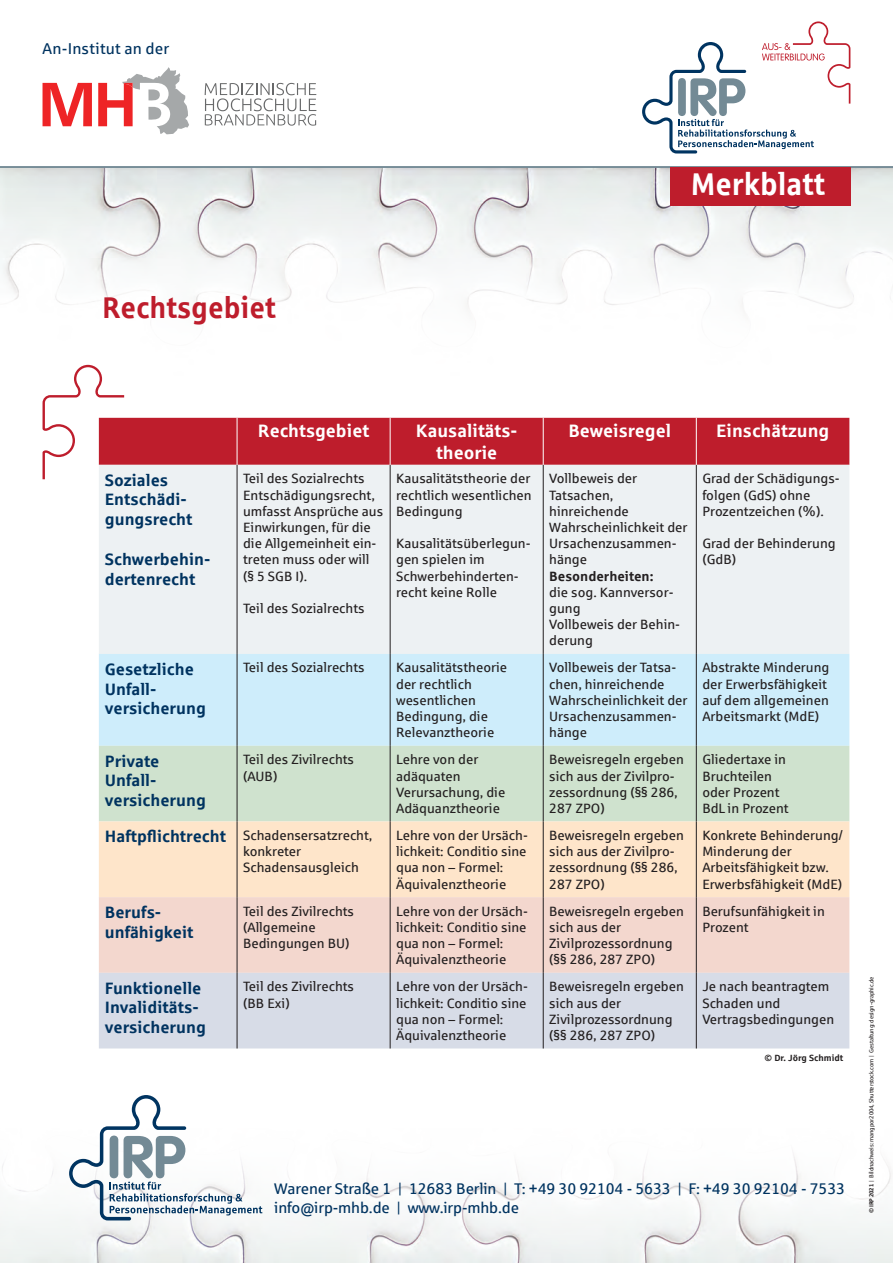
<style>
.page{position:relative;width:893px;height:1263px;background:#fff}
.page>*{position:absolute;margin:0;border:0;box-sizing:border-box;transform-origin:0 0}
.t1{font:700 31.5px "Sparkasse Rg";color:#fff;scale:.94 1}
.t2{font:700 30px "Sparkasse Rg";color:#be1d2c;scale:.94 1}
.t3{font:700 18px/21.6px "Sparkasse Rg";color:#fff;text-align:center}
.t4{font:700 16.5px/19.8px "Sparkasse Rg";color:#003360}
.t5{font:15.75px "Sparkasse Rg";letter-spacing:.01em;color:#003360}
.t6{font:15.45px/19.5px "Sparkasse Rg";letter-spacing:-.01em;color:#003360}
.t7{font:13.5px/16.2px "Sparkasse Rg";color:#231f20}
.t8{font:700 13.5px "Sparkasse Rg";color:#231f20}
.t9{font:700 9px "Sparkasse Rg";color:#231f20}
.t10{font:6px "Sparkasse Rg";letter-spacing:-.03em;color:#231f20}
.s1{font-weight:700;font-size:16.5px;color:#003360}
.s2{font-weight:700}
</style>
<div class="page">
<img style="left:0;top:168px;width:893px;height:273px">
<svg style="left:642px;top:21px;width:208px;height:132px"></svg>
<img style="left:0;top:1001px;width:893px;height:262px">
<svg style="left:69px;top:1095px;width:193px;height:125px"></svg>
<div style="left:99px;top:479px;width:750px;height:175px;background:#edf1f3"></div>
<div style="left:99px;top:654px;width:750px;height:92px;background:#ceedfb"></div>
<div style="left:99px;top:746px;width:750px;height:75px;background:#cfe2ce"></div>
<div style="left:99px;top:821px;width:750px;height:76px;background:#fee5ca"></div>
<div style="left:99px;top:897px;width:750px;height:76px;background:#f3d7ce"></div>
<div style="left:99px;top:973px;width:750px;height:75px;background:#d7dce7"></div>
<hr style="left:237px;top:465px;width:1px;height:189px;background:#231f20">
<hr style="left:390px;top:465px;width:1px;height:189px;background:#231f20">
<hr style="left:543px;top:465px;width:1px;height:189px;background:#231f20">
<hr style="left:696px;top:465px;width:1px;height:189px;background:#231f20">
<hr style="left:237px;top:654px;width:1px;height:92px;background:#231f20">
<hr style="left:390px;top:654px;width:1px;height:92px;background:#231f20">
<hr style="left:543px;top:654px;width:1px;height:92px;background:#231f20">
<hr style="left:696px;top:654px;width:1px;height:92px;background:#231f20">
<hr style="left:237px;top:746px;width:1px;height:75px;background:#231f20">
<hr style="left:390px;top:746px;width:1px;height:75px;background:#231f20">
<hr style="left:543px;top:746px;width:1px;height:75px;background:#231f20">
<hr style="left:696px;top:746px;width:1px;height:75px;background:#231f20">
<hr style="left:237px;top:821px;width:1px;height:76px;background:#231f20">
<hr style="left:390px;top:821px;width:1px;height:76px;background:#231f20">
<hr style="left:543px;top:821px;width:1px;height:76px;background:#231f20">
<hr style="left:696px;top:821px;width:1px;height:76px;background:#231f20">
<hr style="left:237px;top:897px;width:1px;height:76px;background:#231f20">
<hr style="left:390px;top:897px;width:1px;height:76px;background:#231f20">
<hr style="left:543px;top:897px;width:1px;height:76px;background:#231f20">
<hr style="left:696px;top:897px;width:1px;height:76px;background:#231f20">
<hr style="left:237px;top:973px;width:1px;height:75px;background:#231f20">
<hr style="left:390px;top:973px;width:1px;height:75px;background:#231f20">
<hr style="left:543px;top:973px;width:1px;height:75px;background:#231f20">
<hr style="left:696px;top:973px;width:1px;height:75px;background:#231f20">
<svg style="left:43px;top:365px;width:806px;height:114px"></svg>
<hr style="left:0;top:166px;width:893px;height:2px;background:#738a95">
<div style="left:670px;top:168px;width:180px;height:38px;background:#be1d2c"></div>
<svg style="left:205px;top:83px;width:111px;height:43px"></svg>
<svg style="left:43px;top:83px;width:49px;height:43px"></svg>
<svg style="left:98px;top:67px;width:91px;height:67px"></svg>
<p class="t5" style="left:43px;top:39px;width:128px">An-Institut an der</p>
<h1 class="t1" style="left:691px;top:164px;width:145px">Merkblatt</h1>
<h2 class="t2" style="left:102px;top:288px;width:186px">Rechtsgebiet</h2>
<p class="t4" style="left:105px;top:469px;width:89px">Soziales<br>Entschädi&shy;gungsrecht</p>
<p class="t4" style="left:105px;top:548px;width:107px">Schwerbehin&shy;dertenrecht</p>
<h3 class="t3" style="left:258px;top:419px;width:113px">Rechtsgebiet</h3>
<h3 class="t3" style="left:416px;top:419px;width:103px">Kausalitäts&shy;theorie</h3>
<h3 class="t3" style="left:568px;top:419px;width:104px">Beweisregel</h3>
<h3 class="t3" style="left:716px;top:419px;width:115px">Einschätzung</h3>
<p class="t7" style="left:243px;top:470px;width:142px">Teil des Sozialrechts<br>Entschädigungsrecht, umfasst Ansprüche aus<br>Einwirkungen, für die die Allgemeinheit ein&shy;treten muss oder will (§ 5 SGB I).</p>
<p class="t7" style="left:243px;top:600px;width:123px">Teil des Sozialrechts</p>
<p class="t7" style="left:396px;top:470px;width:137px;text-align:justify">Kausalitätstheorie der rechtlich wesentlichen Bedingung</p>
<p class="t7" style="left:396px;top:535px;width:136px">Kausalitätsüberlegun&shy;gen spielen im<br>Schwerbehinderten&shy;recht keine Rolle</p>
<p class="t7" style="left:549px;top:470px;width:140px">Vollbeweis der<br>Tatsachen, hinreichende<br>Wahrscheinlichkeit der<br>Ursachenzusammen&shy;hänge</p>
<p class="t8" style="left:549px;top:567px;width:106px">Besonderheiten:</p>
<p class="t7" style="left:549px;top:584px;width:132px">die sog. Kannversor&shy;gung<br>Vollbeweis der Behin&shy;derung</p>
<p class="t7" style="left:702px;top:470px;width:139px">Grad der Schädigungs&shy;folgen (GdS) ohne<br>Prozentzeichen (%).</p>
<p class="t7" style="left:702px;top:535px;width:135px">Grad der Behinderung (GdB)</p>
<p class="t4" style="left:105px;top:658px;width:103px">Gesetzliche<br>Unfall&shy;versicherung</p>
<p class="t7" style="left:243px;top:659px;width:123px">Teil des Sozialrechts</p>
<p class="t7" style="left:396px;top:659px;width:113px">Kausalitätstheorie der rechtlich wesentlichen<br>Bedingung, die<br>Relevanztheorie</p>
<p class="t7" style="left:549px;top:659px;width:140px">Vollbeweis der Tatsa&shy;chen, hinreichende<br>Wahrscheinlichkeit der<br>Ursachenzusammen&shy;hänge</p>
<p class="t7" style="left:702px;top:659px;width:129px">Abstrakte Minderung der Erwerbsfähigkeit auf dem allgemeinen<br>Arbeitsmarkt (MdE)</p>
<p class="t4" style="left:105px;top:750px;width:103px">Private<br>Unfall&shy;versicherung</p>
<p class="t7" style="left:243px;top:751px;width:113px">Teil des Zivilrechts (AUB)</p>
<p class="t7" style="left:396px;top:751px;width:111px">Lehre von der adäquaten<br>Verursachung, die<br>Adäquanztheorie</p>
<p class="t7" style="left:549px;top:751px;width:136px">Beweisregeln ergeben sich aus der Zivilpro&shy;zessordnung (§§ 286,<br>287 ZPO)</p>
<p class="t7" style="left:702px;top:751px;width:88px">Gliedertaxe in<br>Bruchteilen oder Prozent<br>BdL in Prozent</p>
<p class="t7" style="left:243px;top:827px;width:131px;text-indent:-138px"><span class="s1">Haftpflichtrecht</span> Schadensersatzrecht, konkreter<br>Schadensausgleich</p>
<p class="t7" style="left:396px;top:827px;width:133px">Lehre von der Ursäch&shy;lichkeit: Conditio sine qua non – Formel:<br>Äquivalenztheorie</p>
<p class="t7" style="left:549px;top:827px;width:136px">Beweisregeln ergeben sich aus der Zivilpro&shy;zessordnung (§§ 286,<br>287 ZPO)</p>
<p class="t7" style="left:702px;top:827px;width:142px">Konkrete Behinderung/<br>Minderung der<br>Arbeitsfähigkeit bzw.<br>Erwerbsfähigkeit (MdE)</p>
<p class="t4" style="left:105px;top:902px;width:90px">Berufs&shy;unfähigkeit</p>
<p class="t7" style="left:243px;top:902px;width:113px">Teil des Zivilrechts (Allgemeine<br>Bedingungen BU)</p>
<p class="t7" style="left:396px;top:902px;width:133px">Lehre von der Ursäch&shy;lichkeit: Conditio sine qua non – Formel:<br>Äquivalenztheorie</p>
<p class="t7" style="left:549px;top:902px;width:136px">Beweisregeln ergeben sich aus der<br>Zivilprozessordnung (§§ 286, 287 ZPO)</p>
<p class="t7" style="left:702px;top:902px;width:124px">Berufsunfähigkeit in<br>Prozent</p>
<p class="t4" style="left:105px;top:977px;width:103px">Funktionelle<br>Invaliditäts&shy;versicherung</p>
<p class="t7" style="left:243px;top:978px;width:113px">Teil des Zivilrechts (BB Exi)</p>
<p class="t7" style="left:396px;top:978px;width:133px">Lehre von der Ursäch&shy;lichkeit: Conditio sine qua non – Formel:<br>Äquivalenztheorie</p>
<p class="t7" style="left:549px;top:978px;width:136px">Beweisregeln ergeben sich aus der<br>Zivilprozessordnung (§§ 286, 287 ZPO)</p>
<p class="t7" style="left:702px;top:978px;width:133px">Je nach beantragtem<br>Schaden und<br>Vertragsbedingungen</p>
<p class="t9" style="left:765px;top:1052px;width:80px">© Dr. Jörg Schmidt</p>
<p class="t6" style="left:274px;top:1178px;width:572px">Warener Straße 1 | 12683 Berlin | T: +49 30 92104 - 5633 | F: +49 30 92104 - 7533 info@irp-mhb.de | www.irp-mhb.de</p>
<p class="t10" style="left:868px;top:1213px;width:238px;rotate:-90deg"><span class="s2">© IRP 2021</span> | Bildnachweis: mangpor2004, Shutterstock.com | Gestaltung: design-graphic.de</p>
</div>
